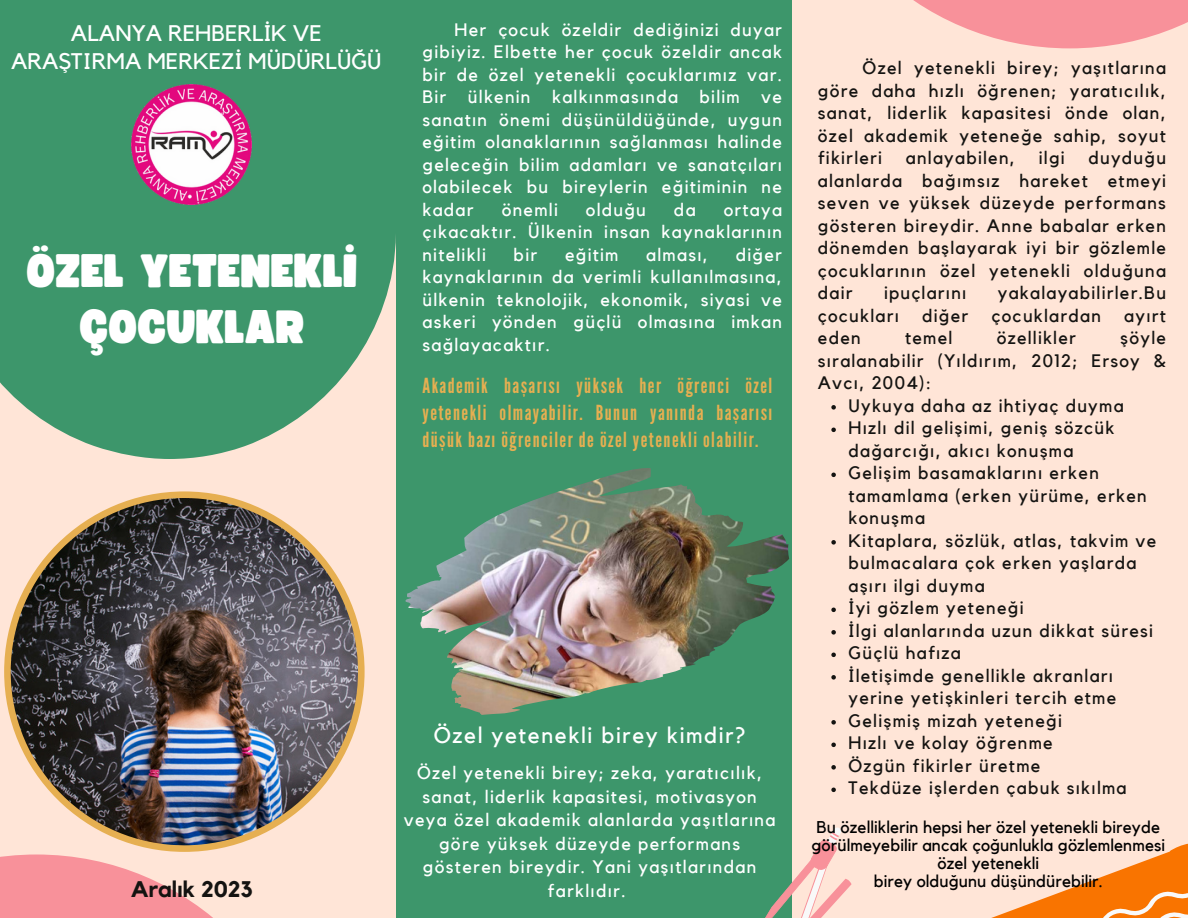
<style>
.page{position:relative;width:1188px;height:918px;background:#ffe5d7}
.page>*{position:absolute;margin:0;border:0;box-sizing:border-box;transform-origin:0 0}
.t1{font:46.35px/55.8px "Funtastic";color:#fff;text-align:center}
.t2{font:22.5px/28.2px "Kollektif";color:#fff;text-align:center}
.t3{font:22.5px "Kollektif";letter-spacing:.07em;color:#fff}
.t4{font:700 22.5px "Kollektif";color:#141311}
.t5{font:20.7px/26.7px "League Gothic";letter-spacing:.07em;color:#e6af51;text-align:justify}
.t6{font:18px/22.5px "Kollektif";letter-spacing:.07em;color:#141311}
.t7{font:18px/22.5px "Kollektif";letter-spacing:.075em;color:#fff;text-align:justify}
.t8{font:16.95px/18px "Kollektif";letter-spacing:.005em;color:#000;text-align:center}
</style>
<div class="page">
<div style="left:396px;top:0;width:396px;height:918px;background:#3d966b"></div>
<svg style="left:0;top:0;width:396px;height:459px;background:#4e9d74"></svg>
<svg style="left:991px;top:843px;width:197px;height:75px"></svg>
<svg style="left:765px;top:827px;width:87px;height:91px"></svg>
<svg style="left:913px;top:0;width:275px;height:48px;fill:#f8919a"></svg>
<svg style="left:0;top:855px;width:213px;height:63px;fill:#f8919a"></svg>
<img style="left:4px;top:491px;width:361px;height:361px">
<img style="left:131px;top:84px;width:121px;height:120px">
<img style="left:406px;top:468px;width:383px;height:247px">
<svg style="left:831px;top:405px;width:5px;height:5px"></svg>
<svg style="left:831px;top:428px;width:5px;height:4px"></svg>
<svg style="left:831px;top:473px;width:5px;height:4px"></svg>
<svg style="left:831px;top:540px;width:5px;height:5px"></svg>
<svg style="left:831px;top:608px;width:5px;height:4px"></svg>
<svg style="left:831px;top:630px;width:5px;height:5px"></svg>
<svg style="left:831px;top:653px;width:5px;height:4px"></svg>
<svg style="left:831px;top:675px;width:5px;height:5px"></svg>
<svg style="left:831px;top:720px;width:5px;height:5px"></svg>
<svg style="left:831px;top:743px;width:5px;height:4px"></svg>
<svg style="left:831px;top:765px;width:5px;height:5px"></svg>
<svg style="left:831px;top:788px;width:5px;height:4px"></svg>
<p class="t2" style="left:11px;top:19px;width:372px">ALANYA REHBERLİK VE<br>ARAŞTIRMA MERKEZİ MÜDÜRLÜĞÜ</p>
<p class="t1" style="left:27px;top:245px;width:332px">ÖZEL YETENEKLİ<br>ÇOCUKLAR</p>
<p class="t7" style="left:422px;top:19px;width:361px;text-indent:32px">Her çocuk özeldir dediğinizi duyar gibiyiz. Elbette her çocuk özeldir ancak bir de özel yetenekli çocuklarımız var.<br>Bir ülkenin kalkınmasında bilim ve sanatın önemi düşünüldüğünde, uygun eğitim olanaklarının sağlanması halinde geleceğin bilim adamları ve sanatçıları olabilecek bu bireylerin eğitiminin ne kadar</p>
<p class="t7" style="left:502px;top:199px;width:58px">önemli</p>
<p class="t7" style="left:586px;top:199px;width:61px">olduğu</p>
<p class="t7" style="left:674px;top:199px;width:23px">da</p>
<p class="t7" style="left:422px;top:199px;width:361px;text-indent:301px">ortaya çıkacaktır. Ülkenin insan kaynaklarının nitelikli</p>
<p class="t7" style="left:422px;top:244px;width:361px;text-indent:313px">diğer kaynaklarının da verimli kullanılmasına, ülkenin teknolojik, ekonomik, siyasi ve askeri yönden güçlü olmasına imkan sağlayacaktır.</p>
<p class="t7" style="left:514px;top:244px;width:25px">bir</p>
<p class="t7" style="left:565px;top:244px;width:55px">eğitim</p>
<p class="t7" style="left:646px;top:244px;width:63px">alması,</p>
<p class="t5" style="left:422px;top:373px;width:351px">Akademik başarısı yüksek her öğrenci özel yetenekli olmayabilir. Bunun yanında başarısı düşük bazı öğrenciler de özel yetenekli olabilir.</p>
<p class="t4" style="left:131px;top:879px;width:123px">Aralık 2023</p>
<p class="t3" style="left:434px;top:725px;width:313px">Özel yetenekli birey kimdir?</p>
<p class="t7" style="left:404px;top:762px;width:373px;line-height:23.7px;text-align:center">Özel yetenekli birey; zeka, yaratıcılık, sanat, liderlik kapasitesi, motivasyon veya özel akademik alanlarda yaşıtlarına göre yüksek düzeyde performans gösteren bireydir. Yani yaşıtlarından farklıdır.</p>
<p class="t6" style="left:818px;top:58px;width:350px;text-align:justify;text-indent:45px">Özel yetenekli birey; yaşıtlarına göre daha hızlı öğrenen; yaratıcılık, sanat, liderlik kapasitesi önde olan, özel akademik yeteneğe sahip, soyut fikirleri</p>
<p class="t6" style="left:818px;top:148px;width:350px;text-align:justify;text-indent:271px">duyduğu alanlarda bağımsız hareket etmeyi seven ve yüksek düzeyde performans gösteren bireydir. Anne babalar erken dönemden başlayarak iyi bir gözlemle çocuklarının özel yetenekli olduğuna dair</p>
<p class="t6" style="left:906px;top:148px;width:111px">anlayabilen,</p>
<p class="t6" style="left:1039px;top:148px;width:27px">ilgi</p>
<p class="t6" style="left:884px;top:283px;width:84px">ipuçlarını</p>
<p class="t6" style="left:998px;top:283px;width:170px">yakalayabilirler.Bu</p>
<p class="t6" style="left:818px;top:305px;width:83px">çocukları</p>
<p class="t6" style="left:922px;top:305px;width:48px">diğer</p>
<p class="t6" style="left:992px;top:305px;width:111px">çocuklardan</p>
<p class="t6" style="left:1124px;top:305px;width:43px">ayırt</p>
<p class="t6" style="left:818px;top:328px;width:44px">eden</p>
<p class="t6" style="left:905px;top:328px;width:49px">temel</p>
<p class="t6" style="left:997px;top:328px;width:81px">özellikler</p>
<p class="t6" style="left:818px;top:328px;width:350px;text-align:justify;text-indent:302px">şöyle sıralanabilir (Yıldırım, 2012; Ersoy &amp; Avcı, 2004):</p>
<p class="t6" style="left:848px;top:395px;width:277px">Uykuya daha az ihtiyaç duyma</p>
<p class="t6" style="left:848px;top:418px;width:268px">Hızlı dil gelişimi, geniş sözcük dağarcığı, akıcı konuşma</p>
<p class="t6" style="left:848px;top:463px;width:300px">Gelişim basamaklarını erken tamamlama (erken yürüme, erken konuşma</p>
<p class="t6" style="left:848px;top:530px;width:309px">Kitaplara, sözlük, atlas, takvim ve bulmacalara çok erken yaşlarda aşırı ilgi duyma</p>
<p class="t6" style="left:848px;top:598px;width:177px">İyi gözlem yeteneği</p>
<p class="t6" style="left:848px;top:620px;width:306px">İlgi alanlarında uzun dikkat süresi</p>
<p class="t6" style="left:848px;top:643px;width:114px">Güçlü hafıza</p>
<p class="t6" style="left:848px;top:665px;width:269px">İletişimde genellikle akranları yerine yetişkinleri tercih etme</p>
<p class="t6" style="left:848px;top:710px;width:215px">Gelişmiş mizah yeteneği</p>
<p class="t6" style="left:848px;top:733px;width:206px">Hızlı ve kolay öğrenme</p>
<p class="t6" style="left:848px;top:755px;width:193px">Özgün fikirler üretme</p>
<p class="t6" style="left:848px;top:778px;width:280px">Tekdüze işlerden çabuk sıkılma</p>
<p class="t8" style="left:817px;top:819px;width:345px">Bu özelliklerin hepsi her özel yetenekli bireyde</p>
<p class="t8" style="left:811px;top:837px;width:355px">görülmeyebilir ancak çoğunlukla gözlemlenmesi özel yetenekli</p>
<p class="t8" style="left:874px;top:873px;width:230px">birey olduğunu düşündürebilir.</p>
</div>
